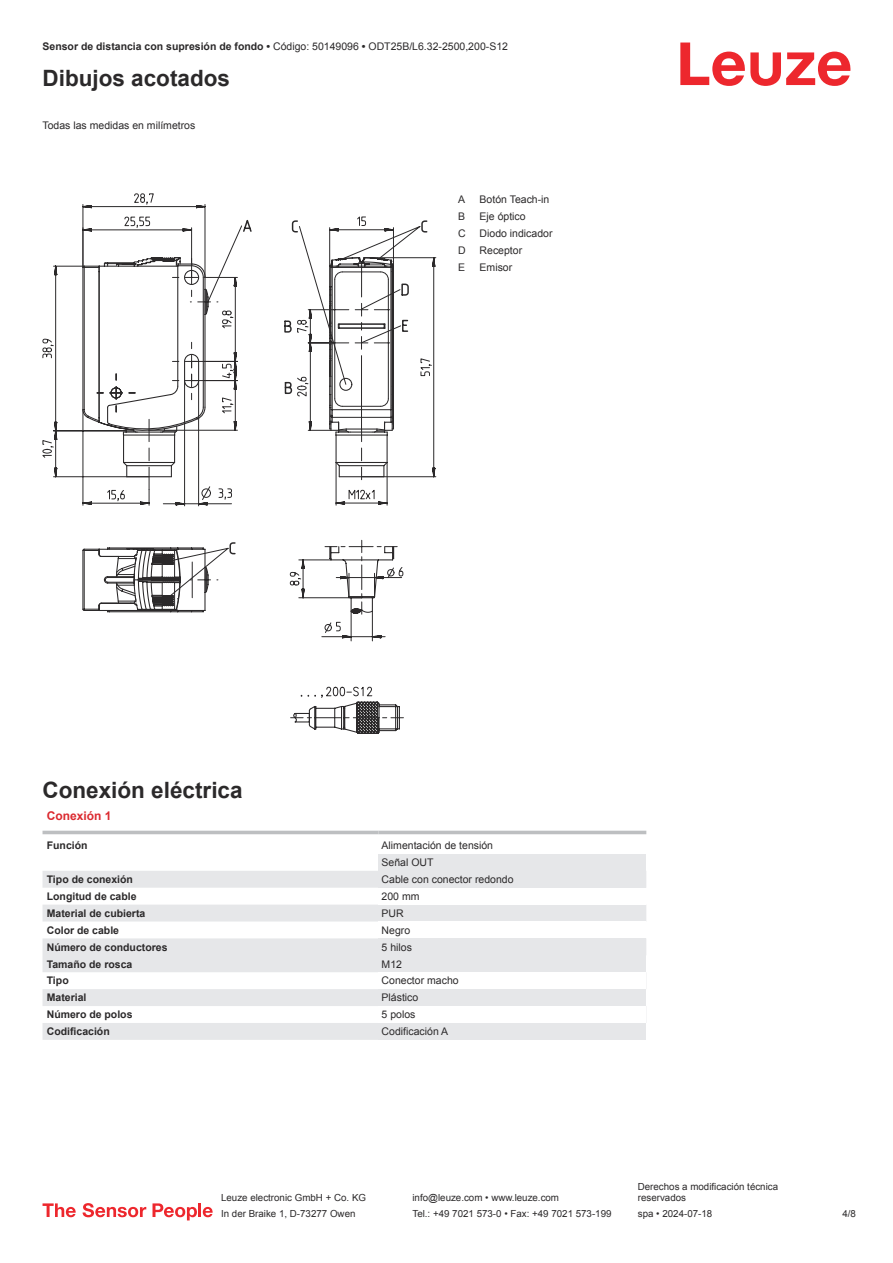
<style>
.page{position:relative;width:893px;height:1263px;background:#fff}
.page>*{position:absolute;margin:0;border:0;box-sizing:border-box;transform-origin:0 0}
.t1{font:700 22.5px "Arial";color:#2b292a}
.t2{font:700 12px "Arial";color:#db2a30}
.t3{font:10.5px/17px "Arial";color:#2b292a}
.t4{font:700 10.5px "Arial";color:#2b292a}
.t5{font:9.75px/11.7px "Arial";color:#2b292a}
.s1{font-weight:700}
</style>
<div class="page">
<svg style="left:680px;top:43px;width:170px;height:43px"></svg>
<svg style="left:43px;top:830px;width:603px;height:5px"></svg>
<svg style="left:43px;top:871px;width:335px;height:169px;fill:#e6e7e9"></svg>
<hr style="left:43px;top:831px;width:335px;height:3px;background:#bdbfc1">
<hr style="left:378px;top:831px;width:268px;height:3px;background:#bdbfc1">
<div style="left:378px;top:854px;width:268px;height:17px;background:#e6e7e9"></div>
<div style="left:378px;top:871px;width:268px;height:17px;background:#e6e7e9"></div>
<div style="left:378px;top:904px;width:268px;height:17px;background:#e6e7e9"></div>
<div style="left:378px;top:938px;width:268px;height:17px;background:#e6e7e9"></div>
<div style="left:378px;top:955px;width:268px;height:17px;background:#e6e7e9"></div>
<div style="left:378px;top:989px;width:268px;height:17px;background:#e6e7e9"></div>
<div style="left:378px;top:1023px;width:268px;height:17px;background:#e6e7e9"></div>
<svg style="left:43px;top:1203px;width:33px;height:14px"></svg>
<svg style="left:83px;top:1203px;width:63px;height:14px"></svg>
<svg style="left:153px;top:1203px;width:44px;height:17px"></svg>
<hr style="left:198px;top:1203px;width:3px;height:14px;background:#ed272d">
<svg style="left:203px;top:1207px;width:10px;height:10px"></svg>
<svg style="left:43px;top:265px;width:39px;height:213px"></svg>
<svg style="left:428px;top:257px;width:8px;height:221px"></svg>
<svg style="left:400px;top:220px;width:28px;height:258px"></svg>
<svg style="left:82px;top:193px;width:318px;height:541px"></svg>
<svg style="left:290px;top:309px;width:114px;height:409px"></svg>
<svg style="left:82px;top:257px;width:316px;height:385px"></svg>
<svg style="left:172px;top:260px;width:222px;height:354px"></svg>
<p class="t3" style="left:43px;top:39px;width:467px"><span class="s1">Sensor de distancia con supresión de fondo •</span> Código: 50149096 <span class="s1">•</span> ODT25B/L6.32-2500,200-S12</p>
<h1 class="t1" style="left:43px;top:70px;width:189px">Dibujos acotados</h1>
<p class="t3" style="left:43px;top:117px;width:154px">Todas las medidas en milímetros</p>
<p class="t3" style="left:458px;top:192px;width:9px">A</p>
<p class="t3" style="left:480px;top:192px;width:71px">Botón Teach-in</p>
<p class="t3" style="left:458px;top:209px;width:9px">B</p>
<p class="t3" style="left:480px;top:209px;width:48px">Eje óptico</p>
<p class="t3" style="left:458px;top:226px;width:9px">C</p>
<p class="t3" style="left:480px;top:226px;width:74px">Diodo indicador</p>
<p class="t3" style="left:458px;top:243px;width:9px">D</p>
<p class="t3" style="left:480px;top:243px;width:44px">Receptor</p>
<p class="t3" style="left:458px;top:260px;width:9px">E</p>
<p class="t3" style="left:480px;top:260px;width:34px">Emisor</p>
<h1 class="t1" style="left:43px;top:781px;width:202px">Conexión eléctrica</h1>
<p class="t2" style="left:47px;top:811px;width:66px">Conexión 1</p>
<p class="t4" style="left:47px;top:841px;width:42px">Función</p>
<p class="t3" style="left:382px;top:838px;width:113px">Alimentación de tensión<br>Señal OUT</p>
<p class="t4" style="left:47px;top:875px;width:88px">Tipo de conexión</p>
<p class="t3" style="left:382px;top:872px;width:133px">Cable con conector redondo</p>
<p class="t4" style="left:47px;top:892px;width:91px">Longitud de cable</p>
<p class="t3" style="left:382px;top:889px;width:39px">200 mm</p>
<p class="t4" style="left:47px;top:909px;width:100px">Material de cubierta</p>
<p class="t3" style="left:382px;top:905px;width:24px">PUR</p>
<p class="t4" style="left:47px;top:926px;width:74px">Color de cable</p>
<p class="t3" style="left:382px;top:922px;width:30px">Negro</p>
<p class="t4" style="left:47px;top:943px;width:122px">Número de conductores</p>
<p class="t3" style="left:382px;top:939px;width:32px">5 hilos</p>
<p class="t4" style="left:47px;top:960px;width:87px">Tamaño de rosca</p>
<p class="t3" style="left:382px;top:956px;width:22px">M12</p>
<p class="t4" style="left:47px;top:977px;width:23px">Tipo</p>
<p class="t3" style="left:382px;top:973px;width:79px">Conector macho</p>
<p class="t4" style="left:47px;top:994px;width:41px">Material</p>
<p class="t3" style="left:382px;top:990px;width:38px">Plástico</p>
<p class="t4" style="left:47px;top:1010px;width:87px">Número de polos</p>
<p class="t3" style="left:382px;top:1007px;width:35px">5 polos</p>
<p class="t4" style="left:47px;top:1027px;width:65px">Codificación</p>
<p class="t3" style="left:382px;top:1024px;width:68px">Codificación A</p>
<p class="t5" style="left:221px;top:1193px;width:146px">Leuze electronic GmbH + Co. KG</p>
<p class="t5" style="left:412px;top:1193px;width:148px">info@leuze.com • www.leuze.com</p>
<p class="t5" style="left:638px;top:1181px;width:142px">Derechos a modificación técnica reservados</p>
<p class="t5" style="left:221px;top:1209px;width:136px">In der Braike 1, D-73277 Owen</p>
<p class="t5" style="left:412px;top:1209px;width:201px">Tel.: +49 7021 573-0 • Fax: +49 7021 573-199</p>
<p class="t5" style="left:638px;top:1209px;width:76px">spa • 2024-07-18</p>
<p class="t5" style="left:842px;top:1209px;width:15px">4 /8</p>
</div>
